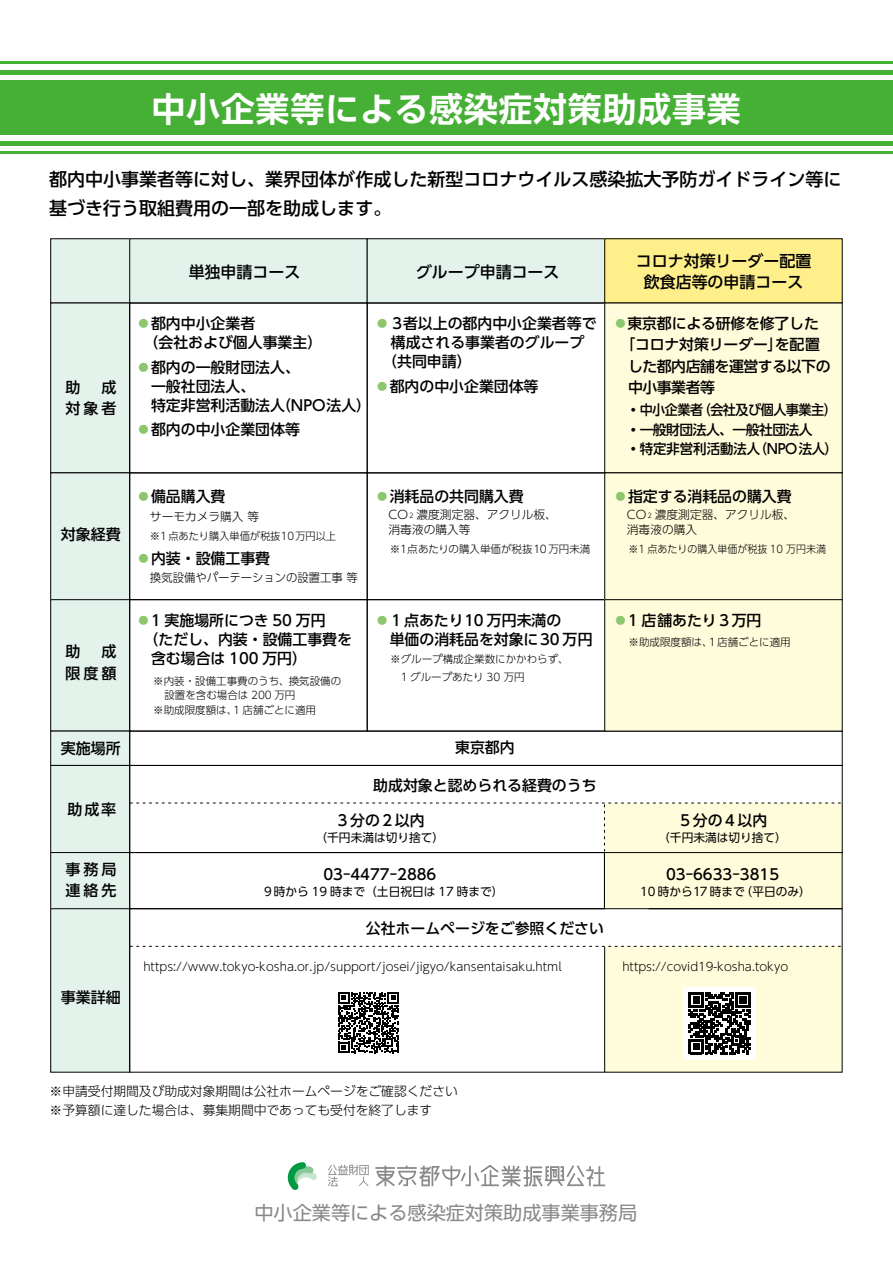
<style>
.page{position:relative;width:893px;height:1263px;background:#fff}
.page>*{position:absolute;margin:0;border:0;box-sizing:border-box;transform-origin:0 0}
.t1{font:700 34.05px "UD Shin Go Pr 6 De";letter-spacing:.02em;color:#fff}
.t2{font:19.2px "UD Shin Go Pr 6";color:#898989}
.t3{font:500 18px/29.7px "UD Shin Go Pr 6";color:#000}
.t4{font:500 15.9px "UD Shin Go Pr 6";color:#000}
.t5{font:500 15px/21.3px "UD Shin Go Pr 6";letter-spacing:.125em;color:#000}
.t6{font:500 14.85px/19.2px "UD Shin Go Pr 6";color:#000}
.t7{font:500 14.85px/21.3px "UD Shin Go Pr 6";letter-spacing:-.03em;color:#000}
.t8{font:500 13.8px/19.2px "UD Shin Go Pr 6";letter-spacing:-.04em;color:#000}
.t9{font:500 13.8px "UD Shin Go Pr 6";letter-spacing:-.04em;color:#000;scale:.95 1}
.t10{font:500 13.8px "UD Shin Go Pr 6";color:#000}
.t11{font:300 12.75px/19.2px "UD Shin Go Pr 6";color:#000}
.t12{font:300 11.7px/14.9px "UD Shin Go Pr 6";color:#000}
.t13{font:11.7px "UD Shin Go Pr 6";color:#000}
.t14{font:300 10.5px/18px "UD Shin Go Pr 6";color:#000}
.t15{font:300 10.5px "UD Shin Go Pr 6";color:#000;scale:.95 1}
.t16{font:300 6.75px "UD Shin Go Pr 6";color:#000}
.s1{color:#8cc66d}
</style>
<div class="page">
<div style="left:0;top:81px;width:893px;height:54px;background:#45b035"></div>
<div style="left:0;top:70px;width:893px;height:5px;background:#45b035"></div>
<hr style="left:0;top:61px;width:893px;height:3px;background:#45b035">
<hr style="left:0;top:141px;width:893px;height:4px;background:#45b035">
<hr style="left:0;top:151px;width:893px;height:3px;background:#45b035">
<div style="left:51px;top:239px;width:79px;height:64px;background:#e4f2ec"></div>
<div style="left:50px;top:238px;width:80px;height:65px;border:1px solid #000"></div>
<div style="left:130px;top:239px;width:237px;height:64px;background:#e4f2ec"></div>
<div style="left:129px;top:238px;width:239px;height:65px;border:1px solid #000"></div>
<div style="left:367px;top:239px;width:238px;height:64px;background:#e4f2ec"></div>
<div style="left:367px;top:238px;width:238px;height:65px;border:1px solid #000"></div>
<div style="left:605px;top:239px;width:237px;height:64px;background:#ffef8a"></div>
<div style="left:51px;top:303px;width:79px;height:170px;background:#e4f2ec"></div>
<div style="left:50px;top:303px;width:80px;height:170px;border:1px solid #000"></div>
<div style="left:605px;top:303px;width:237px;height:170px;background:#fffcdb"></div>
<div style="left:51px;top:473px;width:79px;height:127px;background:#e4f2ec"></div>
<div style="left:50px;top:472px;width:80px;height:128px;border:1px solid #000"></div>
<div style="left:129px;top:472px;width:239px;height:128px;border:1px solid #000"></div>
<div style="left:367px;top:472px;width:238px;height:128px;border:1px solid #000"></div>
<div style="left:605px;top:473px;width:237px;height:127px;background:#fffcdb"></div>
<div style="left:604px;top:472px;width:239px;height:128px;border:1px solid #000"></div>
<div style="left:51px;top:600px;width:79px;height:131px;background:#e4f2ec"></div>
<div style="left:50px;top:599px;width:80px;height:132px;border:1px solid #000"></div>
<div style="left:129px;top:599px;width:239px;height:132px;border:1px solid #000"></div>
<div style="left:51px;top:731px;width:79px;height:34px;background:#e4f2ec"></div>
<div style="left:129px;top:731px;width:714px;height:35px;border:1px solid #000"></div>
<div style="left:51px;top:765px;width:79px;height:87px;background:#e4f2ec"></div>
<div style="left:50px;top:765px;width:80px;height:88px;border:1px solid #000"></div>
<div style="left:129px;top:765px;width:714px;height:88px;border:1px solid #000"></div>
<div style="left:51px;top:852px;width:79px;height:57px;background:#e4f2ec"></div>
<div style="left:50px;top:852px;width:80px;height:57px;border:1px solid #000"></div>
<div style="left:129px;top:852px;width:476px;height:57px;border:1px solid #000"></div>
<div style="left:604px;top:852px;width:238px;height:57px;background:#fffcdb"></div>
<div style="left:604px;top:852px;width:238px;height:57px;border:1px solid #000"></div>
<div style="left:51px;top:909px;width:79px;height:163px;background:#e4f2ec"></div>
<div style="left:50px;top:908px;width:80px;height:164px;border:1px solid #000"></div>
<div style="left:367px;top:599px;width:238px;height:132px;border:1px solid #000"></div>
<div style="left:605px;top:600px;width:237px;height:131px;background:#fffcdb"></div>
<div style="left:604px;top:599px;width:239px;height:132px;border:1px solid #000"></div>
<svg style="left:130px;top:802px;width:712px;height:49px"></svg>
<svg style="left:375px;top:1164px;width:230px;height:23px"></svg>
<svg style="left:328px;top:1164px;width:41px;height:22px"></svg>
<svg style="left:288px;top:1162px;width:29px;height:28px"></svg>
<svg style="left:130px;top:908px;width:713px;height:165px"></svg>
<h1 class="t1" style="left:152px;top:81px;width:591px">中小企業等による感染症対策助成事業</h1>
<p class="t3" style="left:49px;top:163px;width:793px">都内中小事業者等に対し、業界団体が作成した新型コロナウイルス感染拡大予防ガイドライン等に基づき行う取組費用の一部を助成します。</p>
<p class="t5" style="left:65px;top:376px;width:52px">助　成対象者</p>
<p class="t5" style="left:61px;top:523px;width:62px">対象経費</p>
<p class="t5" style="left:65px;top:640px;width:52px">助　成限度額</p>
<p class="t5" style="left:61px;top:737px;width:61px">実施場所</p>
<p class="t5" style="left:67px;top:798px;width:50px">助成率</p>
<p class="t5" style="left:65px;top:858px;width:53px">事務局連絡先</p>
<p class="t5" style="left:61px;top:987px;width:62px">事業詳細</p>
<p class="t4" style="left:189px;top:259px;width:113px">単独申請コース</p>
<p class="t4" style="left:416px;top:259px;width:145px">グループ申請コース</p>
<p class="t4" style="left:636px;top:248px;width:177px">コロナ対策リーダー配置</p>
<p class="t4" style="left:644px;top:269px;width:161px">飲食店等の申請コース</p>
<p class="t6" style="left:136px;top:313px;width:188px"><span class="s1">●</span>都内中小企業者<br>　（会社および個人事業主(</p>
<p class="t6" style="left:136px;top:357px;width:165px"><span class="s1">●</span>都内の一般財団法人、</p>
<p class="t6" style="left:136px;top:376px;width:121px">　一般社団法人、</p>
<p class="t6" style="left:276px;top:395px;width:97px">（NPO法人(</p>
<p class="t6" style="left:136px;top:395px;width:150px">　特定非営利活動法人</p>
<p class="t6" style="left:136px;top:420px;width:165px"><span class="s1">●</span>都内の中小企業団体等</p>
<p class="t6" style="left:375px;top:313px;width:223px"><span class="s1">●</span>３者以上の都内中小企業者等で</p>
<p class="t6" style="left:391px;top:333px;width:195px">構成される事業者のグループ</p>
<p class="t6" style="left:375px;top:352px;width:98px">　（共同申請(</p>
<p class="t6" style="left:375px;top:376px;width:165px"><span class="s1">●</span>都内の中小企業団体等</p>
<p class="t6" style="left:613px;top:312px;width:208px;line-height:21.3px;text-align:right"><span class="s1">●</span>東京都による研修を修了したを配置</p>
<p class="t7" style="left:628px;top:334px;width:204px;text-indent:-7px">「コロナ対策リーダー」<br>した都内店舗を運営する以下の中小事業者等</p>
<p class="t9" style="left:698px;top:399px;width:148px">（会社及び個人事業主(</p>
<p class="t8" style="left:626px;top:400px;width:78px">•中小企業者</p>
<p class="t8" style="left:754px;top:419px;width:86px;text-indent:-127px">•一般財団法人、一般社団法人（NPO法人(</p>
<p class="t10" style="left:626px;top:437px;width:135px">•特定非営利活動法人</p>
<p class="t6" style="left:136px;top:487px;width:91px"><span class="s1">●</span>備品購入費</p>
<p class="t12" style="left:150px;top:508px;width:111px">サーモカメラ購入等</p>
<p class="t14" style="left:150px;top:526px;width:188px">※1点あたり購入単価が税抜10万円以上</p>
<p class="t6" style="left:136px;top:548px;width:135px"><span class="s1">●</span>内装・設備工事費</p>
<p class="t12" style="left:150px;top:570px;width:209px">換気設備やパーテーションの設置工事等</p>
<p class="t6" style="left:136px;top:610px;width:217px"><span class="s1">●</span>1 実施場所につき 50 万円<br>　（ただし、内装・設備工事費を　含む場合は 100 万円(</p>
<p class="t14" style="left:153px;top:671px;width:189px">※内装・設備工事費のうち、換気設備の</p>
<p class="t14" style="left:164px;top:686px;width:133px">設置を含む場合は 200 万円</p>
<p class="t14" style="left:153px;top:701px;width:164px">※助成限度額は 1、店舗ごとに適用</p>
<p class="t6" style="left:375px;top:487px;width:150px"><span class="s1">●</span>消耗品の共同購入費</p>
<p class="t12" style="left:417px;top:506px;width:142px">濃度測定器、アクリル板、</p>
<p class="t12" style="left:389px;top:506px;width:83px">CO<br>消毒液の購入等</p>
<p class="t14" style="left:390px;top:539px;width:202px">※1点あたりの購入単価が税抜10万円未満</p>
<p class="t16" style="left:409px;top:510px;width:6px">2</p>
<p class="t6" style="left:375px;top:610px;width:219px"><span class="s1">●</span>1 点あたり10 万円未満の<br>　単価の消耗品を対象に30 万円</p>
<p class="t14" style="left:390px;top:650px;width:180px">※グループ構成企業数にかかわらず、　1 グループあたり 30 万円</p>
<p class="t6" style="left:613px;top:487px;width:180px"><span class="s1">●</span>指定する消耗品の購入費</p>
<p class="t12" style="left:655px;top:506px;width:142px">濃度測定器、アクリル板、</p>
<p class="t12" style="left:627px;top:506px;width:72px">CO<br>消毒液の購入</p>
<p class="t15" style="left:628px;top:540px;width:210px">※1 点あたりの購入単価が税抜 10 万円未満</p>
<p class="t16" style="left:647px;top:510px;width:6px">2</p>
<p class="t6" style="left:613px;top:610px;width:150px"><span class="s1">●</span>1 店舗あたり３万円</p>
<p class="t14" style="left:709px;top:633px;width:83px">1店舗ごとに適用</p>
<p class="t14" style="left:628px;top:633px;width:85px">※助成限度額は、</p>
<p class="t6" style="left:455px;top:738px;width:61px">東京都内</p>
<p class="t6" style="left:373px;top:775px;width:225px">助成対象と認められる経費のうち</p>
<p class="t6" style="left:335px;top:810px;width:91px">３分の２以内</p>
<p class="t13" style="left:316px;top:828px;width:130px">（千円未満は切り捨て(</p>
<p class="t6" style="left:323px;top:864px;width:115px">03-4477-2886</p>
<p class="t13" style="left:262px;top:882px;width:243px">９時から 19 時まで（土日祝日は 17 時まで(</p>
<p class="t6" style="left:678px;top:810px;width:91px">５分の４以内</p>
<p class="t13" style="left:658px;top:828px;width:130px">（千円未満は切り捨て(</p>
<p class="t6" style="left:666px;top:864px;width:115px">03-6633-3815</p>
<p class="t13" style="left:740px;top:882px;width:72px">（平日のみ(</p>
<p class="t13" style="left:640px;top:882px;width:106px">10 時から17 時まで</p>
<p class="t6" style="left:366px;top:918px;width:240px">公社ホームページをご参照ください</p>
<p class="t12" style="left:143px;top:959px;width:420px">https://www.tokyo-kosha.or.jp/support/josei/jigyo/kansentaisaku.html</p>
<p class="t12" style="left:622px;top:959px;width:167px">https://covid19-kosha.tokyo</p>
<p class="t11" style="left:50px;top:1081px;width:410px">※申請受付期間及び助成対象期間は公社ホームページをご確認ください※予算額に達した場合は、募集期間中であっても受付を終了します</p>
<p class="t2" style="left:254px;top:1197px;width:384px">中小企業等による感染症対策助成事業事務局</p>
</div>
